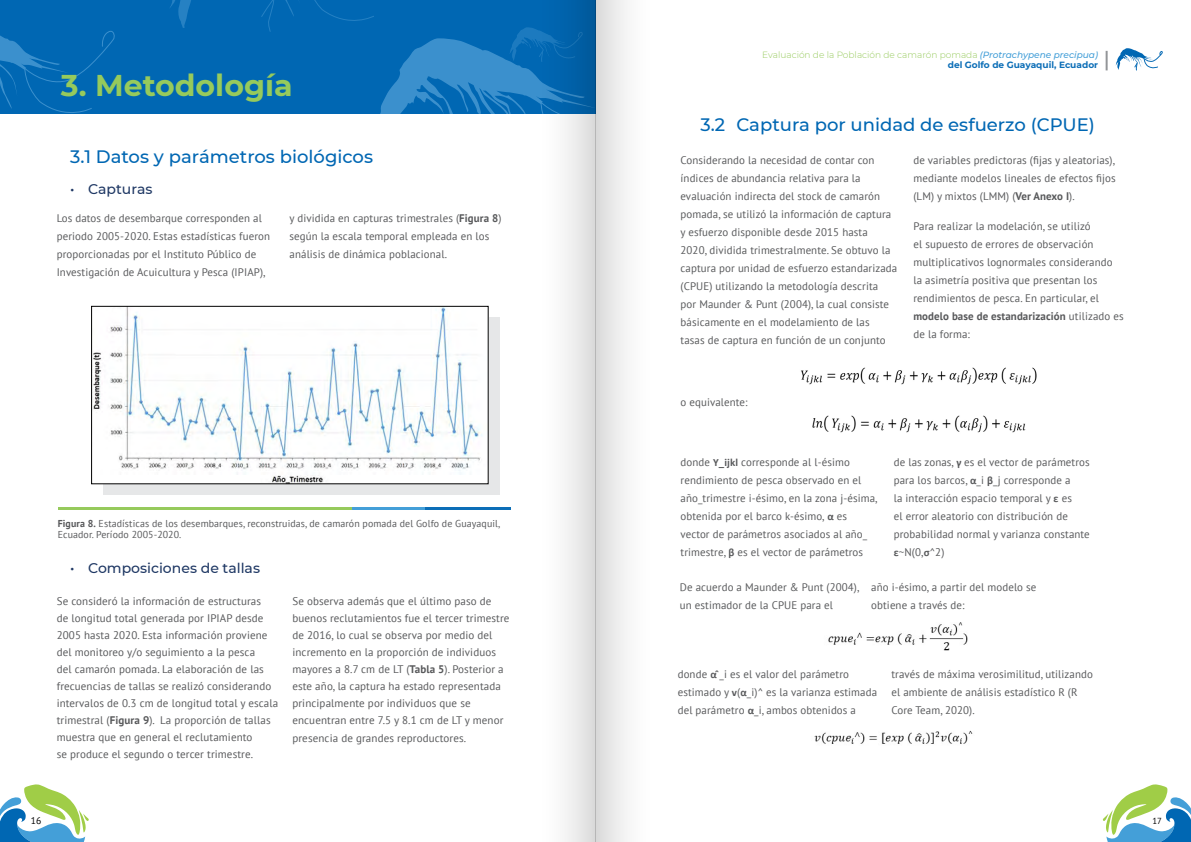
<style>
.page{position:relative;width:1191px;height:842px;background:#fff}
.page>*{position:absolute;margin:0;border:0;box-sizing:border-box;transform-origin:0 0}
.t1{font:700 30px "Montserrat";color:#96ca5c}
.t2{font:500 18px "Montserrat";color:#0067b3}
.t3{font:500 14px "Montserrat";color:#1f3864}
.t4{font:11px/18px "PT Sans";letter-spacing:.01em;color:#58595b}
.t5{font:10px/11px "PT Sans";letter-spacing:.01em;color:#58595b}
.t6{font:9.6px "PT Sans";color:#000}
.t7{font:300 9px/10.8px "Montserrat";color:#96ca5c;text-align:right}
.t8{font:8.7px "PT Sans";color:#000}
.s1{font-weight:700}
.s2{font-weight:500;font-style:italic;color:#449fd8}
.s3{font-weight:700;color:#0c6eb7}
.s4{font-family:"Calibri";font-weight:700}
</style>
<div class="page">
<svg style="left:1102px;top:784px;width:89px;height:58px"></svg>
<svg style="left:0;top:784px;width:89px;height:58px"></svg>
<svg style="left:1115px;top:48px;width:48px;height:23px"></svg>
<svg style="left:1105px;top:51px;width:2px;height:19px"></svg>
<hr style="left:58px;top:508px;width:396px;height:2px;background:#96ca5c">
<hr style="left:352px;top:508px;width:130px;height:2px;background:#449fd8">
<hr style="left:425px;top:508px;width:86px;height:2px;background:#0c6eb7">
<img style="left:801px;top:367px;width:236px;height:18px">
<img style="left:812px;top:415px;width:214px;height:18px">
<img style="left:828px;top:623px;width:139px;height:28px">
<img style="left:814px;top:730px;width:159px;height:14px">
<div style="left:103px;top:317px;width:397px;height:178px;background:#e6e7e8"></div>
<img style="left:93px;top:308px;width:393px;height:174px">
<div style="left:91px;top:306px;width:397px;height:178px;border:1px solid #000"></div>
<div style="left:0;top:0;width:595px;height:113px;background:#0067b3"></div>
<svg style="left:170px;top:0;width:360px;height:113px"></svg>
<svg style="left:0;top:31px;width:115px;height:82px"></svg>
<div style="left:595px;top:0;width:65px;height:842px;background:linear-gradient(to right,#ddd,#fff)"></div>
<svg style="left:530px;top:0;width:65px;height:842px"></svg>
<h1 class="t1" style="left:61px;top:63px;width:233px">3. Metodología</h1>
<h2 class="t2" style="left:70px;top:144px;width:304px">3.1 Datos y parámetros biológicos</h2>
<p class="t3" style="left:70px;top:180px;width:84px">• Capturas</p>
<p class="t4" style="left:57px;top:209px;width:215px">Los datos de desembarque corresponden al periodo 2005-2020. Estas estadísticas fueron proporcionadas por el Instituto Público de Investigación de Acuicultura y Pesca (IPIAP),</p>
<p class="t4" style="left:289px;top:209px;width:213px">y dividida en capturas trimestrales (<span class="s1">Figura 8</span>) según la escala temporal empleada en los análisis de dinámica poblacional.</p>
<p class="t5" style="left:58px;top:518px;width:444px"><span class="s1">Figura 8.</span> Estadísticas de los desembarques, reconstruidas, de camarón pomada del Golfo de Guayaquil,<br>Ecuador. Período 2005-2020.</p>
<p class="t3" style="left:70px;top:559px;width:191px">• Composiciones de tallas</p>
<p class="t4" style="left:57px;top:592px;width:223px;line-height:17px">Se consideró la información de estructuras<br>de longitud total generada por IPIAP desde 2005 hasta 2020. Esta información proviene del monitoreo y/o seguimiento a la pesca<br>del camarón pomada. La elaboración de las frecuencias de tallas se realizó considerando intervalos de 0.3 cm de longitud total y escala trimestral (<span class="s1">Figura 9</span>). La proporción de tallas muestra que en general el reclutamiento<br>se produce el segundo o tercer trimestre.</p>
<p class="t4" style="left:292px;top:592px;width:219px;line-height:17px">Se observa además que el último paso de buenos reclutamientos fue el tercer trimestre de 2016, lo cual se observa por medio del incremento en la proporción de individuos mayores a 8.7 cm de LT (<span class="s1">Tabla 5</span>). Posterior a este año, la captura ha estado representada principalmente por individuos que se encuentran entre 7.5 y 8.1 cm de LT y menor</p>
<p class="t4" style="left:292px;top:729px;width:175px">presencia de grandes reproductores.</p>
<p class="t7" style="left:762px;top:49px;width:337px">Evaluación de la Población de camarón pomada <span class="s2">(Protrachypene precipua) </span><span class="s3">del Golfo de Guayaquil, Ecuador</span></p>
<h2 class="t2" style="left:700px;top:112px;width:396px">3.2 Captura por unidad de esfuerzo (CPUE)</h2>
<p class="t4" style="left:680px;top:151px;width:218px">Considerando la necesidad de contar con índices de abundancia relativa para la evaluación indirecta del stock de camarón pomada, se utilizó la información de captura y esfuerzo disponible desde 2015 hasta<br>2020, dividida trimestralmente. Se obtuvo la captura por unidad de esfuerzo estandarizada (CPUE) utilizando la metodología descrita<br>por Maunder &amp; Punt (2004), la cual consiste básicamente en el modelamiento de las<br>tasas de captura en función de un conjunto</p>
<p class="t4" style="left:913px;top:151px;width:204px;text-align:justify">de variables predictoras (fijas y aleatorias), mediante modelos lineales de efectos fijos (LM) y mixtos (LMM) (<span class="s1">Ver Anexo I</span>).</p>
<p class="t4" style="left:913px;top:217px;width:212px">Para realizar la modelación, se utilizó<br>el supuesto de errores de observación multiplicativos lognormales considerando la asimetría positiva que presentan los rendimientos de pesca. En particular, el <span class="s1">modelo base de estandarización</span> utilizado es de la forma:</p>
<p class="t4" style="left:680px;top:393px;width:69px">o equivalente:</p>
<p class="t4" style="left:680px;top:453px;width:199px">donde <span class="s4">Y_ijkl</span> corresponde al l-ésimo rendimiento de pesca observado en el año_trimestre i-ésimo, en la zona j-ésima, obtenida por el barco k-ésimo, <span class="s4">α</span> es vector de parámetros asociados al año_ trimestre, <span class="s4">β</span> es el vector de parámetros</p>
<p class="t4" style="left:893px;top:453px;width:197px">de las zonas, <span class="s4">γ</span> es el vector de parámetros para los barcos, <span class="s4">α</span>_i <span class="s4">β</span>_j corresponde a<br>la interacción espacio temporal y <span class="s4">ε</span> es<br>el error aleatorio con distribución de probabilidad normal y varianza constante <span class="s4">ε</span>~N(0,<span class="s4">σ</span>^2)</p>
<p class="t4" style="left:680px;top:578px;width:181px">De acuerdo a Maunder &amp; Punt (2004), un estimador de la CPUE para el</p>
<p class="t4" style="left:871px;top:578px;width:167px">año i-ésimo, a partir del modelo se obtiene a través de:</p>
<p class="t4" style="left:677px;top:664px;width:201px">donde <span class="s4">α ̂</span>_i es el valor del parámetro estimado y <span class="s4">v</span>(<span class="s4">α</span>_i)^ es la varianza estimada del parámetro <span class="s4">α</span>_i, ambos obtenidos a</p>
<p class="t4" style="left:891px;top:664px;width:203px">través de máxima verosimilitud, utilizando el ambiente de análisis estadístico R (R<br>Core Team, 2020).</p>
<p class="t6" style="left:31px;top:814px;width:12px">16</p>
<p class="t8" style="left:1152px;top:815px;width:11px">17</p>
</div>
